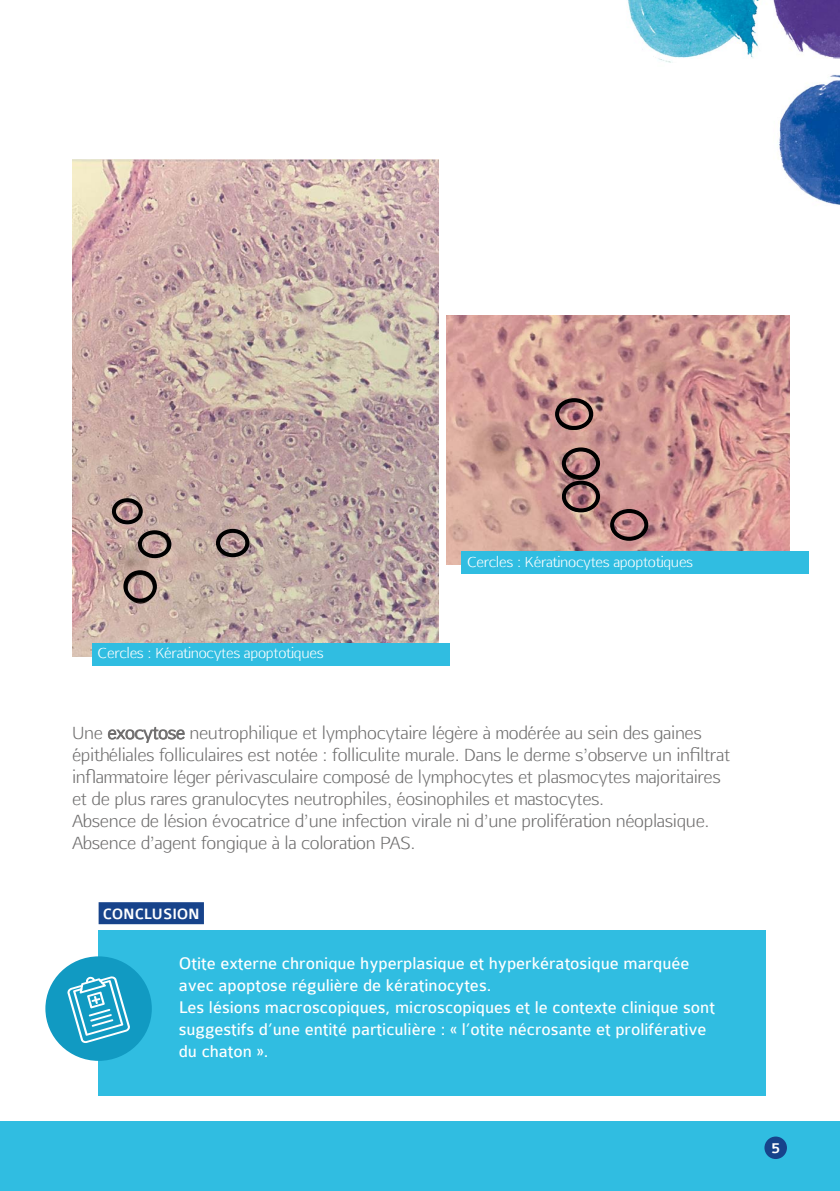
<style>
.page{position:relative;width:840px;height:1191px;background:#fff}
.page>*{position:absolute;margin:0;border:0;box-sizing:border-box;transform-origin:0 0}
.t1{font:18px/22px "Colaborate";color:#fff}
.t2{font:17px/22px "Aftasans";color:#706f6f}
.t3{font:500 16px "Colaborate";letter-spacing:-.01em;color:#fff}
.t4{font:14px "Aftasans";color:#fff}
</style>
<div class="page">
<div style="left:99px;top:930px;width:666px;height:165px;background:#30bde1"></div>
<img style="left:72px;top:160px;width:366px;height:496px">
<img style="left:446px;top:315px;width:343px;height:250px">
<div style="left:92px;top:643px;width:357px;height:23px;background:#30bde1"></div>
<div style="left:461px;top:552px;width:347px;height:22px;background:#30bde1"></div>
<svg style="left:108px;top:727px;width:77px;height:16px"></svg>
<img style="left:628px;top:0;width:211px;height:205px">
<div style="left:99px;top:902px;width:105px;height:22px;background:#17438b"></div>
<div style="left:45px;top:956px;width:107px;height:104px;background:#119ac2;border-radius:50%"></div>
<svg style="left:67px;top:976px;width:63px;height:67px"></svg>
<div style="left:112px;top:498px;width:31px;height:26px;border:4px solid #000;border-radius:50%"></div>
<div style="left:138px;top:530px;width:33px;height:28px;border:4px solid #000;border-radius:50%"></div>
<div style="left:216px;top:529px;width:33px;height:28px;border:4px solid #000;border-radius:50%"></div>
<div style="left:554px;top:398px;width:39px;height:32px;border:4px solid #000;border-radius:50%"></div>
<div style="left:123px;top:570px;width:34px;height:32px;border:4px solid #000;border-radius:50%"></div>
<div style="left:561px;top:447px;width:38px;height:32px;border:4px solid #000;border-radius:50%"></div>
<div style="left:609px;top:509px;width:39px;height:32px;border:4px solid #000;border-radius:50%"></div>
<div style="left:561px;top:480px;width:38px;height:32px;border:4px solid #000;border-radius:50%"></div>
<div style="left:0;top:1121px;width:839px;height:70px;background:#30bde1"></div>
<div style="left:764px;top:1136px;width:22px;height:23px;background:#17438b;border-radius:50%"></div>
<p class="t4" style="left:98px;top:644px;width:227px">Cercles : Kératinocytes apoptotiques</p>
<p class="t4" style="left:467px;top:553px;width:227px">Cercles : Kératinocytes apoptotiques</p>
<p class="t2" style="left:72px;top:721px;width:659px">Une exocytose neutrophilique et lymphocytaire légère à modérée au sein des gaines épithéliales folliculaires est notée : folliculite murale. Dans le derme s’observe un infiltrat inflammatoire léger périvasculaire composé de lymphocytes et plasmocytes majoritaires et de plus rares granulocytes neutrophiles, éosinophiles et mastocytes.<br>Absence de lésion évocatrice d’une infection virale ni d’une prolifération néoplasique.<br>Absence d’agent fongique à la coloration PAS.</p>
<p class="t3" style="left:103px;top:906px;width:99px">CONCLUSION</p>
<p class="t1" style="left:179px;top:952px;width:537px">Otite externe chronique hyperplasique et hyperkératosique marquée avec apoptose régulière de kératinocytes.<br>Les lésions macroscopiques, microscopiques et le contexte clinique sont suggestifs d’une entité particulière : « l’otite nécrosante et proliférative du chaton ».</p>
<p class="t3" style="left:770px;top:1139px;width:10px">5</p>
</div>
